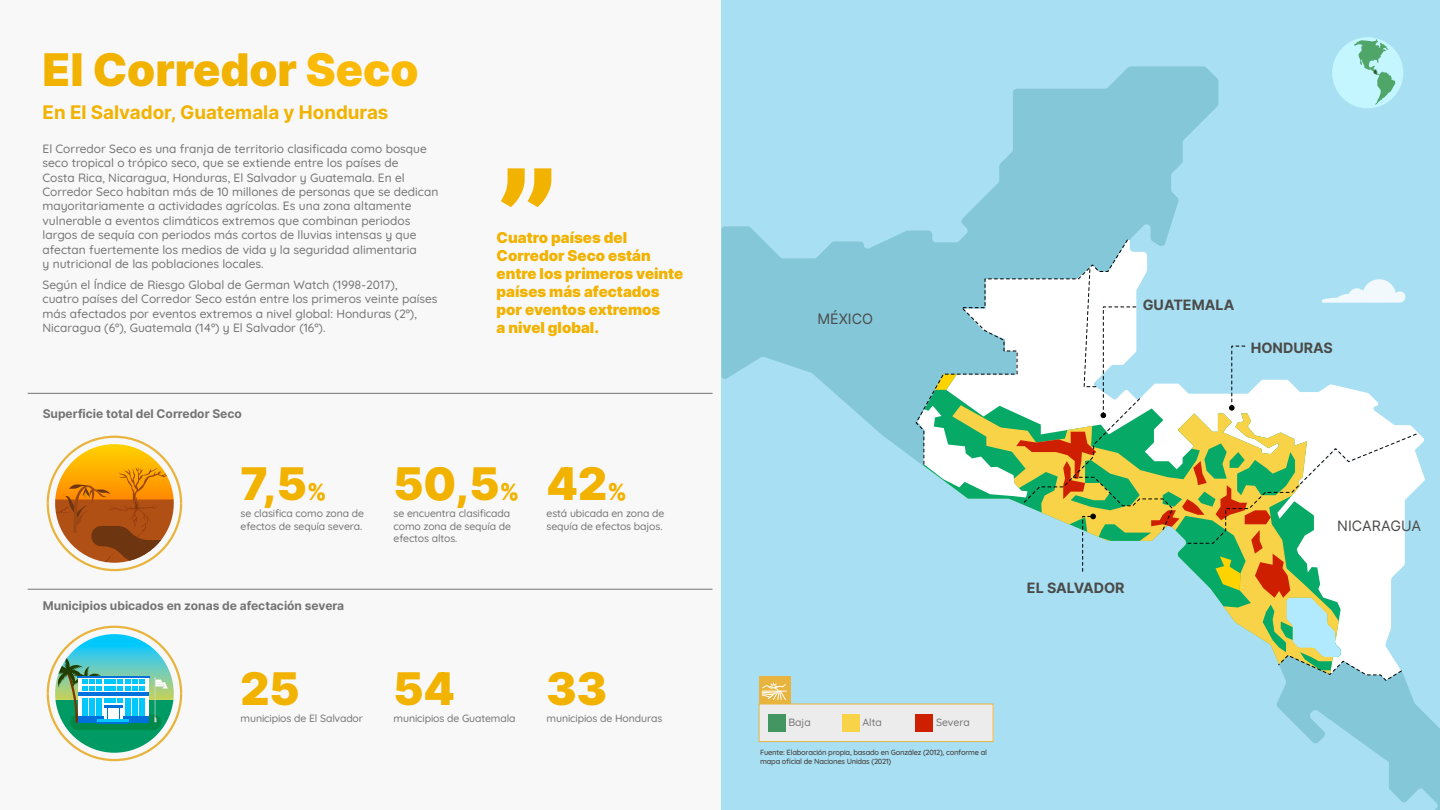
<style>
.page{position:relative;width:1440px;height:810px;background:#f8f8f8}
.page>*{position:absolute;margin:0;border:0;box-sizing:border-box;transform-origin:0 0}
.t1{font:700 150px "Inter";color:#f2b200}
.t2{font:900 45px "Inter";color:#f2b200}
.t3{font:700 18.75px "Inter";color:#f2b200}
.t4{font:900 15px/18px "Inter";color:#f2b200}
.t5{font:14.33px "Inter";color:#4a4a49}
.t6{font:700 14.25px "Inter";color:#4a4a49}
.t7{font:500 12px/14.4px "Quicksand";color:#757474}
.t8{font:700 12px "Inter";color:#757474}
.t9{font:500 10.5px/12.6px "Quicksand";letter-spacing:-.01em;color:#757474}
.t10{font:600 7.5px/9px "Quicksand";letter-spacing:-.03em;color:#4a4a49}
.s1{color:#fbb908}
.s2{font-size:22.5px}
</style>
<div class="page">
<svg style="left:46px;top:625px;width:137px;height:137px"></svg>
<svg style="left:46px;top:435px;width:137px;height:137px"></svg>
<div style="left:722px;top:0;width:718px;height:810px;background:#a9dff2"></div>
<div style="left:1332px;top:37px;width:71px;height:71px;background:#c4f6ff;border-radius:50%"></div>
<svg style="left:1354px;top:39px;width:41px;height:66px"></svg>
<svg style="left:722px;top:66px;width:496px;height:393px"></svg>
<svg style="left:952px;top:466px;width:64px;height:36px;background:#b6e5d6"></svg>
<svg style="left:915px;top:239px;width:213px;height:227px;background:#9ad0c8"></svg>
<svg style="left:1016px;top:240px;width:424px;height:570px"></svg>
<div style="left:759px;top:677px;width:32px;height:27px;background:#e8b43d"></div>
<div style="left:759px;top:704px;width:234px;height:38px;background:#ececec"></div>
<div style="left:759px;top:704px;width:234px;height:38px;border:1px solid #e8b43d"></div>
<div style="left:915px;top:714px;width:18px;height:18px;background:#ce1f01"></div>
<div style="left:842px;top:714px;width:17px;height:18px;background:#f8d347"></div>
<div style="left:769px;top:714px;width:17px;height:18px;background:#439561"></div>
<svg style="left:761px;top:683px;width:25px;height:17px"></svg>
<hr style="left:28px;top:589px;width:685px;height:1px;background:#757474">
<hr style="left:28px;top:393px;width:685px;height:1px;background:#757474">
<h2 class="t2" style="left:43px;top:37px;width:378px">El Corredor <span class="s1">Seco</span></h2>
<h3 class="t3" style="left:43px;top:99px;width:347px">En El Salvador, Guatemala y Honduras</h3>
<p class="t7" style="left:43px;top:140px;width:397px">El Corredor Seco es una franja de territorio clasificada como bosque seco tropical o trópico seco, que se extiende entre los países de<br>Costa Rica, Nicaragua, Honduras, El Salvador y Guatemala. En el Corredor Seco habitan más de 10 millones de personas que se dedican mayoritariamente a actividades agrícolas. Es una zona altamente vulnerable a eventos climáticos extremos que combinan periodos largos de sequía con periodos más cortos de lluvias intensas y que afectan fuertemente los medios de vida y la seguridad alimentaria<br>y nutricional de las poblaciones locales.</p>
<p class="t7" style="left:43px;top:276px;width:396px">Según el Índice de Riesgo Global de German Watch (1998-2017),<br>cuatro países del Corredor Seco están entre los primeros veinte países más afectados por eventos extremos a nivel global: Honduras (2º), Nicaragua (6º), Guatemala (14º) y El Salvador (16º).</p>
<p class="t8" style="left:43px;top:405px;width:201px">Superficie total del Corredor Seco</p>
<h1 class="t1" style="left:497px;top:114px;width:65px">”</h1>
<p class="t4" style="left:497px;top:228px;width:188px">Cuatro países del<br>Corredor Seco están entre los primeros veinte países más afectados por eventos extremos<br>a nivel global.</p>
<h2 class="t2" style="left:241px;top:451px;width:88px">7,5<span class="s2">%</span></h2>
<p class="t9" style="left:241px;top:506px;width:125px">se clasifica como zona de efectos de sequía severa.</p>
<p class="t8" style="left:43px;top:597px;width:303px">Municipios ubicados en zonas de afectación severa</p>
<h2 class="t2" style="left:241px;top:656px;width:61px">25</h2>
<p class="t9" style="left:241px;top:711px;width:124px">municipios de El Salvador</p>
<h2 class="t2" style="left:394px;top:451px;width:127px">50,5<span class="s2">%</span></h2>
<p class="t9" style="left:394px;top:506px;width:119px;text-align:justify">se encuentra clasificada como zona de sequía de efectos altos.</p>
<h2 class="t2" style="left:547px;top:451px;width:82px">42<span class="s2">%</span></h2>
<p class="t9" style="left:547px;top:506px;width:119px">está ubicada en zona de sequía de efectos bajos.</p>
<h2 class="t2" style="left:394px;top:656px;width:63px">54</h2>
<p class="t9" style="left:394px;top:711px;width:123px">municipios de Guatemala</p>
<h2 class="t2" style="left:547px;top:656px;width:62px">33</h2>
<p class="t9" style="left:547px;top:711px;width:117px">municipios de Honduras</p>
<p class="t5" style="left:817px;top:308px;width:57px">MÉXICO</p>
<p class="t6" style="left:1143px;top:294px;width:93px">GUATEMALA</p>
<p class="t6" style="left:1251px;top:338px;width:84px">HONDURAS</p>
<p class="t6" style="left:1027px;top:577px;width:99px">EL SALVADOR</p>
<p class="t9" style="left:788px;top:715px;width:24px">Baja</p>
<p class="t9" style="left:863px;top:715px;width:21px">Alta</p>
<p class="t9" style="left:936px;top:715px;width:35px">Severa</p>
<p class="t10" style="left:760px;top:747px;width:228px">Fuente: Elaboración propia, basado en González (2012), conforme al mapa oficial de Naciones Unidas (2021)</p>
<p class="t5" style="left:1337px;top:515px;width:86px">NICARAGUA</p>
</div>
